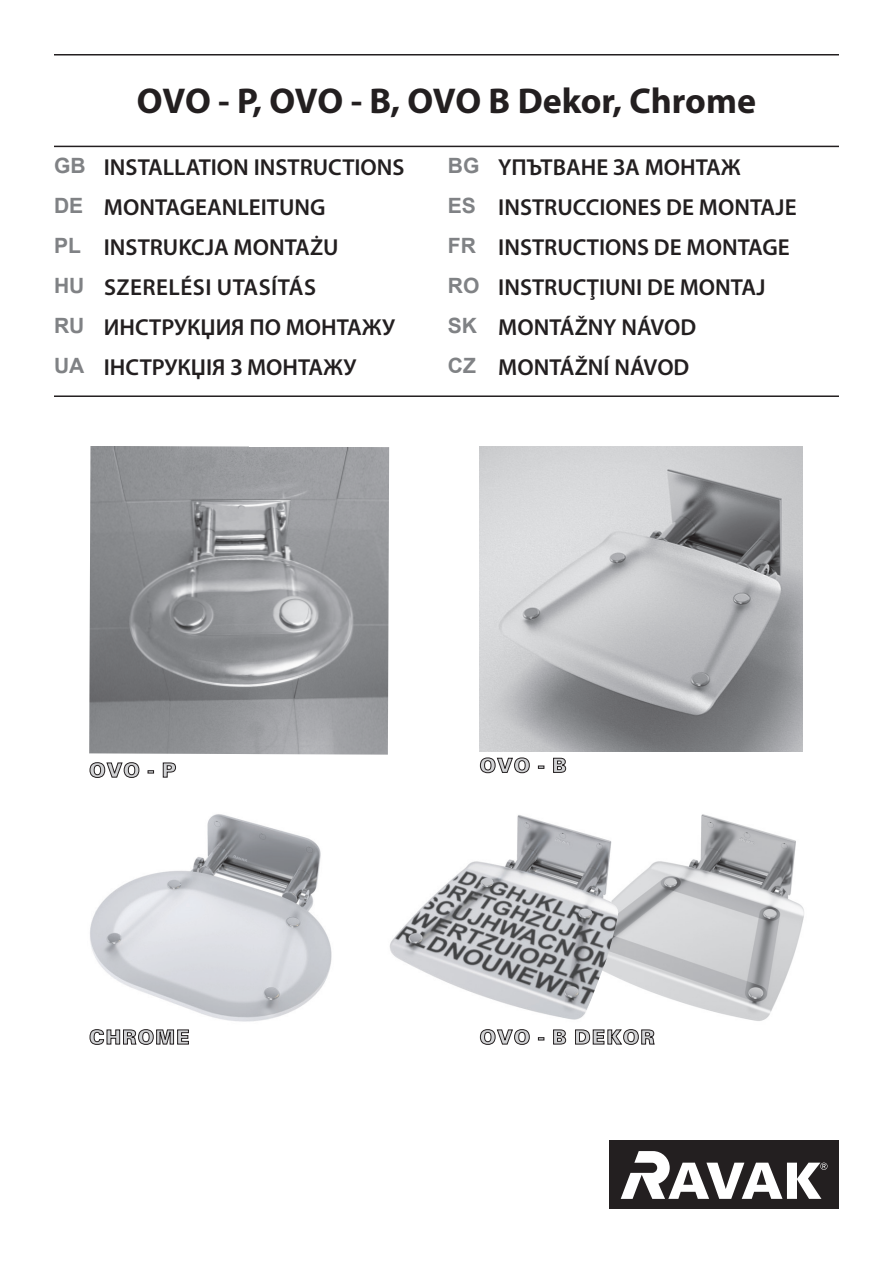
<style>
.page{position:relative;width:893px;height:1263px;background:#fff}
.page>*{position:absolute;margin:0;border:0;box-sizing:border-box;transform-origin:0 0}
.t1{font:700 36px "Myriad Pro";letter-spacing:-.005em;color:#231f20}
.t2{font:600 23.1px/40px "Myriad Pro";color:#231f20}
.t3{font:700 21px/40px "Arial";color:#808285}
</style>
<div class="page">
<div style="left:609px;top:1140px;width:230px;height:69px;background:#231f20"></div>
<svg style="left:621px;top:1151px;width:206px;height:48px"></svg>
<hr style="left:54px;top:146px;width:785px;height:1px;background:#231f20">
<hr style="left:54px;top:54px;width:785px;height:2px;background:#231f20">
<hr style="left:54px;top:395px;width:785px;height:2px;background:#231f20">
<img style="left:626px;top:814px;width:178px;height:207px">
<img style="left:89px;top:446px;width:300px;height:309px">
<svg style="left:480px;top:757px;width:86px;height:16px"></svg>
<svg style="left:90px;top:762px;width:86px;height:16px"></svg>
<img style="left:480px;top:446px;width:323px;height:306px">
<img style="left:90px;top:814px;width:242px;height:208px">
<svg style="left:90px;top:1029px;width:99px;height:16px"></svg>
<img style="left:389px;top:815px;width:237px;height:205px">
<svg style="left:480px;top:1029px;width:175px;height:16px"></svg>
<h1 class="t1" style="left:137px;top:77px;width:621px">OVO - P, OVO - B, OVO B Dekor, Chrome</h1>
<p class="t3" style="left:54px;top:146px;width:33px">GB<br>DE<br>PL<br>HU<br>RU<br>UA</p>
<p class="t3" style="left:448px;top:146px;width:33px">BG<br>ES<br>FR<br>RO<br>SK<br>CZ</p>
<p class="t2" style="left:104px;top:147px;width:302px">INSTALLATION INSTRUCTIONS<br>MONTAGEANLEITUNG<br>INSTRUKCJA MONTAŻU<br>SZEREL</p>
<p class="t2" style="left:104px;top:267px;width:293px;text-indent:167px">ÍTÁS<br>ИНСТРУКЏИЯ ПО МОНТАЖУ<br>IНСТРУКЏIЯ З МОНТАЖУ</p>
<p class="t2" style="left:180px;top:267px;width:51px">ÉSI UTAS</p>
<p class="t2" style="left:498px;top:147px;width:300px">YПЪТВАНЕ ЗA МОНТАЖ<br>INSTRUCCIONES DE MONTAJE<br>INSTRUCTIONS DE MONTAGE<br>INSTRUCŢIUNI DE MONTAJ<br>MONTÁŽNY NÁVOD<br>MONTÁŽNÍ NÁVOD</p>
</div>
